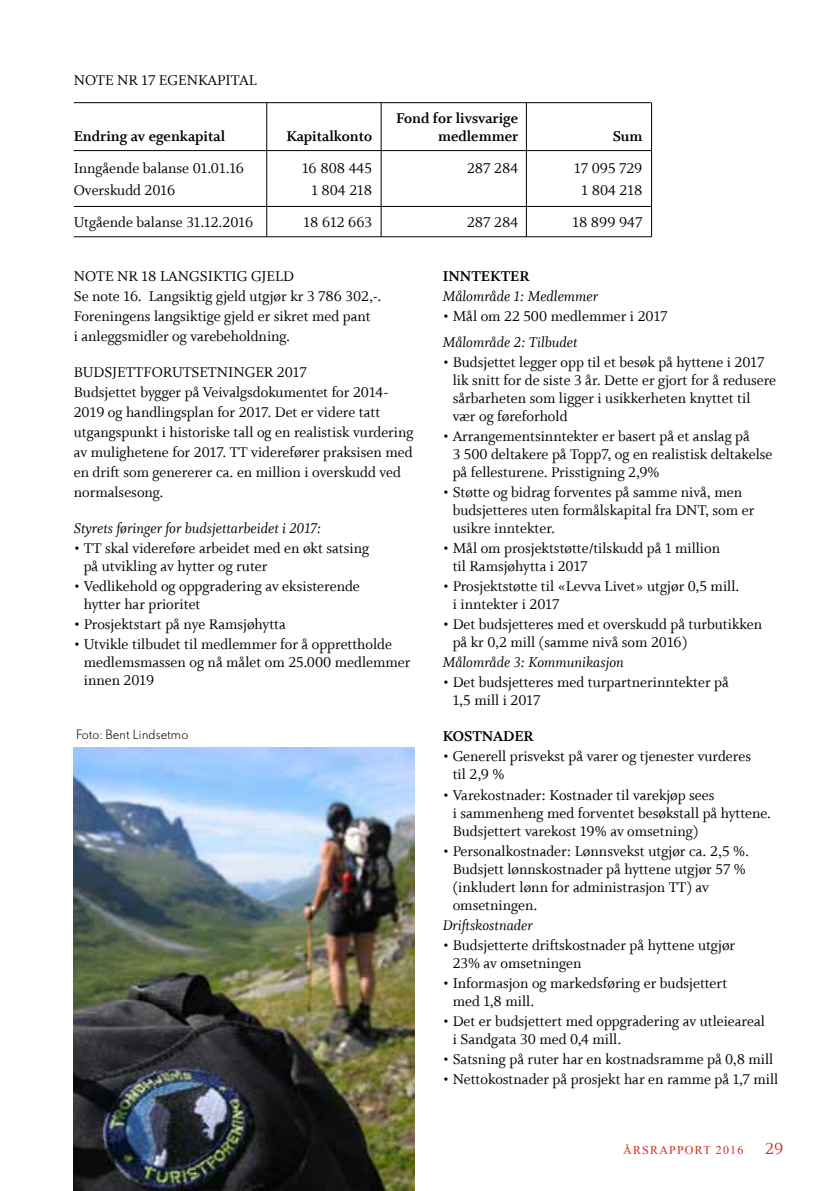
<style>
.page{position:relative;width:840px;height:1191px;background:#fff}
.page>*{position:absolute;margin:0;border:0;box-sizing:border-box;transform-origin:0 0}
.t1{font:16px/18px "Whitman Roman LF";color:#000}
.t2{font:16px "Whitman Italic LF";color:#000}
.t3{font:16px "Whitman Bold LF";color:#000}
.t4{font:300 12px "DTL Nobel TOT";color:#000}
.t5{font:12px "Times New Roman";letter-spacing:.1em;color:#d82c20}
.s1{font-family:"Whitman Roman LF";font-size:18px}
</style>
<div class="page">
<hr style="left:74px;top:102px;width:577px;height:1px;background:#000">
<hr style="left:74px;top:150px;width:577px;height:1px;background:#000">
<hr style="left:74px;top:206px;width:577px;height:1px;background:#000">
<hr style="left:74px;top:236px;width:577px;height:1px;background:#000">
<hr style="left:266px;top:103px;width:1px;height:133px;background:#000">
<hr style="left:380px;top:103px;width:1px;height:134px;background:#000">
<hr style="left:525px;top:103px;width:1px;height:134px;background:#000">
<hr style="left:651px;top:103px;width:1px;height:134px;background:#000">
<img style="left:74px;top:747px;width:340px;height:444px">
<p class="t1" style="left:74px;top:71px;width:184px">NOTE NR 17 EGENKAPITAL</p>
<p class="t3" style="left:396px;top:109px;width:124px">Fond for livsvarige</p>
<p class="t3" style="left:74px;top:127px;width:153px">Endring av egenkapital</p>
<p class="t3" style="left:286px;top:127px;width:87px">Kapitalkonto</p>
<p class="t3" style="left:438px;top:127px;width:82px">medlemmer</p>
<p class="t3" style="left:612px;top:127px;width:31px">Sum</p>
<p class="t1" style="left:74px;top:159px;width:172px">Inngående balanse 01.01.16</p>
<p class="t1" style="left:302px;top:159px;width:71px">16 808 445</p>
<p class="t1" style="left:467px;top:159px;width:53px">287 284</p>
<p class="t1" style="left:574px;top:159px;width:70px">17 095 729</p>
<p class="t1" style="left:74px;top:181px;width:103px">Overskudd 2016</p>
<p class="t1" style="left:311px;top:181px;width:62px">1 804 218</p>
<p class="t1" style="left:581px;top:181px;width:62px">1 804 218</p>
<p class="t1" style="left:74px;top:213px;width:181px">Utgående balanse 31.12.2016</p>
<p class="t1" style="left:303px;top:213px;width:70px">18 612 663</p>
<p class="t1" style="left:467px;top:213px;width:53px">287 284</p>
<p class="t1" style="left:572px;top:213px;width:71px">18 899 947</p>
<p class="t1" style="left:74px;top:267px;width:309px;line-height:20px">NOTE NR 18 LANGSIKTIG GJELD<br>Se note 16. Langsiktig gjeld utgjør kr 3 786 302,-.<br>Foreningens langsiktige gjeld er sikret med pant<br>i anleggsmidler og varebeholdning.</p>
<p class="t1" style="left:74px;top:363px;width:341px;line-height:20px">BUDSJETTFORUTSETNINGER 2017<br>Budsjettet bygger på Veivalgsdokumentet for 2014- 2019 og handlingsplan for 2017. Det er videre tatt utgangspunkt i historiske tall og en realistisk vurdering av mulighetene for 2017. TT viderefører praksisen med en drift som genererer ca. en million i overskudd ved normalsesong.</p>
<p class="t2" style="left:74px;top:520px;width:249px">Styrets føringer for budsjettarbeidet i 2017:</p>
<p class="t1" style="left:84px;top:540px;width:287px;text-indent:-10px">• TT skal videreføre arbeidet med en økt satsing på utvikling av hytter og ruter</p>
<p class="t1" style="left:84px;top:578px;width:277px;text-indent:-10px">• Vedlikehold og oppgradering av eksisterende hytter har prioritet</p>
<p class="t1" style="left:74px;top:616px;width:213px">• Prosjektstart på nye Ramsjøhytta</p>
<p class="t1" style="left:84px;top:636px;width:328px;text-indent:-10px">• Utvikle tilbudet til medlemmer for å opprettholde medlemsmassen og nå målet om 25.000 medlemmer innen 2019</p>
<p class="t4" style="left:76px;top:726px;width:114px">Foto: Bent Lindsetmo</p>
<p class="t3" style="left:442px;top:267px;width:88px">INNTEKTER</p>
<p class="t2" style="left:442px;top:288px;width:157px">Målområde 1: Medlemmer</p>
<p class="t1" style="left:442px;top:308px;width:226px">• Mål om 22 500 medlemmer i 2017</p>
<p class="t2" style="left:442px;top:334px;width:136px">Målområde 2: Tilbudet</p>
<p class="t1" style="left:452px;top:354px;width:325px;text-indent:-10px">• Budsjettet legger opp til et besøk på hyttene i 2017 lik snitt for de siste 3 år. Dette er gjort for å redusere sårbarheten som ligger i usikkerheten knyttet til vær og føreforhold</p>
<p class="t1" style="left:452px;top:428px;width:321px;text-indent:-10px">• Arrangementsinntekter er basert på et anslag på<br>3 500 deltakere på Topp7, og en realistisk deltakelse på fellesturene. Prisstigning 2,9%</p>
<p class="t1" style="left:452px;top:484px;width:303px;text-indent:-10px">• Støtte og bidrag forventes på samme nivå, men budsjetteres uten formålskapital fra DNT, som er usikre inntekter.</p>
<p class="t1" style="left:452px;top:540px;width:269px;text-indent:-10px">• Mål om prosjektstøtte/tilskudd på 1 million til Ramsjøhytta i 2017</p>
<p class="t1" style="left:452px;top:578px;width:288px;text-indent:-10px">• Prosjektstøtte til «Levva Livet» utgjør 0,5 mill. i inntekter i 2017</p>
<p class="t1" style="left:452px;top:616px;width:311px;text-indent:-10px">• Det budsjetteres med et overskudd på turbutikken på kr 0,2 mill (samme nivå som 2016)</p>
<p class="t2" style="left:442px;top:654px;width:182px">Målområde 3: Kommunikasjon</p>
<p class="t1" style="left:452px;top:674px;width:277px;text-indent:-10px">• Det budsjetteres med turpartnerinntekter på<br>1,5 mill i 2017</p>
<p class="t3" style="left:442px;top:727px;width:92px">KOSTNADER</p>
<p class="t1" style="left:452px;top:748px;width:300px;text-indent:-10px">• Generell prisvekst på varer og tjenester vurderes til 2,9 %</p>
<p class="t1" style="left:452px;top:786px;width:320px;text-indent:-10px">• Varekostnader: Kostnader til varekjøp sees<br>i sammenheng med forventet besøkstall på hyttene.<br>Budsjettert varekost 19% av omsetning)</p>
<p class="t1" style="left:452px;top:842px;width:298px;text-indent:-10px">• Personalkostnader: Lønnsvekst utgjør ca. 2,5 %.<br>Budsjett lønnskostnader på hyttene utgjør 57 % (inkludert lønn for administrasjon TT) av omsetningen.</p>
<p class="t2" style="left:442px;top:916px;width:92px">Driftskostnader</p>
<p class="t1" style="left:452px;top:936px;width:284px;text-indent:-10px">• Budsjetterte driftskostnader på hyttene utgjør<br>23% av omsetningen</p>
<p class="t1" style="left:452px;top:974px;width:276px;text-indent:-10px">• Informasjon og markedsføring er budsjettert med 1,8 mill.</p>
<p class="t1" style="left:452px;top:1012px;width:313px;text-indent:-10px">• Det er budsjettert med oppgradering av utleieareal i Sandgata 30 med 0,4 mill.</p>
<p class="t1" style="left:442px;top:1050px;width:332px">• Satsning på ruter har en kostnadsramme på 0,8 mill</p>
<p class="t1" style="left:442px;top:1070px;width:337px">• Nettokostnader på prosjekt har en ramme på 1,7 mill</p>
<p class="t5" style="left:659px;top:1141px;width:125px">APPORT 2016 <span class="s1">29</span></p>
</div>
